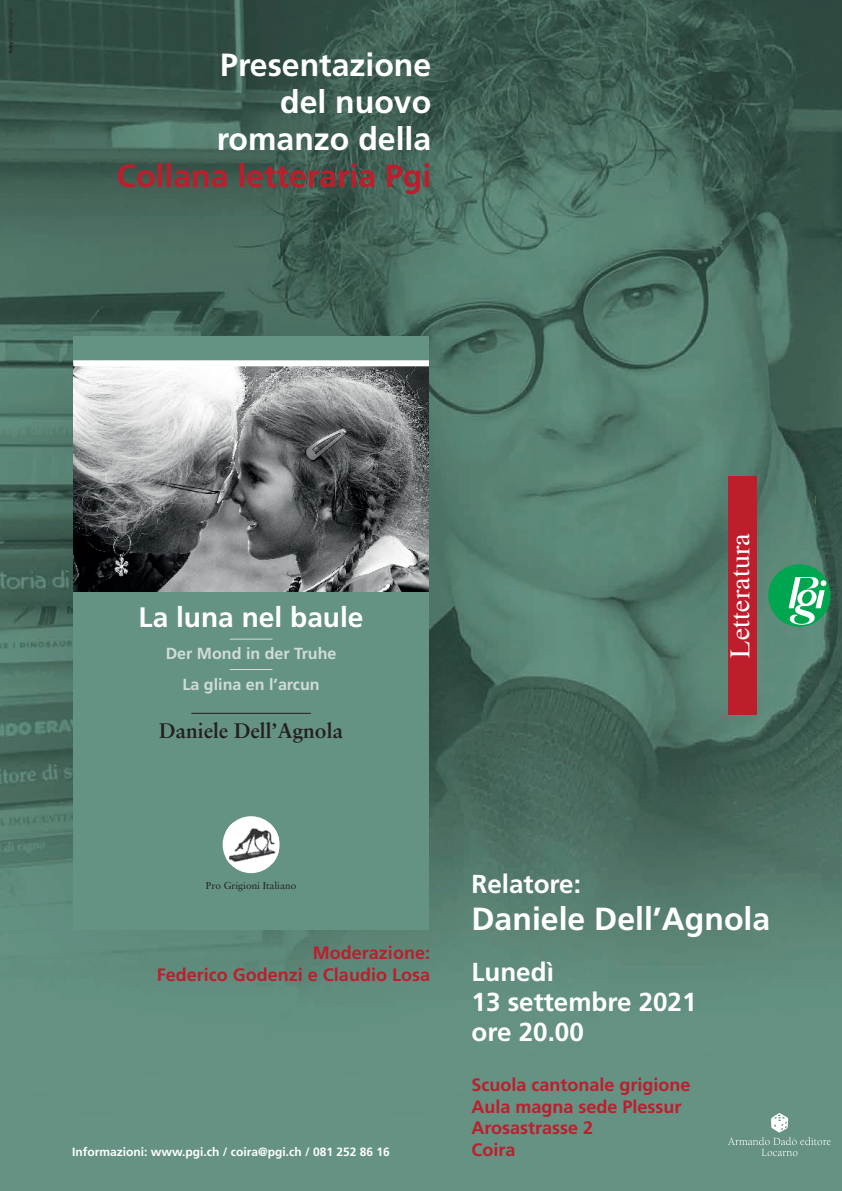
<style>
.page{position:relative;width:842px;height:1191px;background:#fff}
.page>*{position:absolute;margin:0;border:0;box-sizing:border-box;transform-origin:0 0}
.t1{font:700 32px/37px "Frutiger";color:#fff;text-align:right}
.t2{font:700 32px "Frutiger";color:#be1d2c}
.t3{font:700 28.1px "Frutiger";color:#fff}
.t4{font:28px "Times";letter-spacing:.005em;color:#fff}
.t5{font:700 26px/30px "Frutiger";color:#fff}
.t6{font:21.1px "Sabon Bold Os F";color:#231f20}
.t7{font:700 18px/21.6px "Frutiger";color:#be1d2c}
.t8{font:700 16.1px/31.1px "Frutiger";color:#d0ddd7;text-align:center}
.t9{font:700 12px "Frutiger";color:#fff}
.t10{font:10px "Sabon";color:#231f20}
.t11{font:300 expanded 5.5px "Akzidenz Grotesk BE";color:#231f20}
.s1{font-weight:500}
</style>
<div class="page">
<img style="left:0;top:0;width:842px;height:1191px">
<div style="left:768px;top:564px;width:63px;height:62px;background:#00a54f;border-radius:50%"></div>
<svg style="left:788px;top:577px;width:38px;height:48px"></svg>
<div style="left:729px;top:476px;width:28px;height:238px;background:#be1d2c"></div>
<div style="left:73px;top:336px;width:356px;height:594px;background:#659383"></div>
<hr style="left:230px;top:638px;width:42px;height:1px;background:#d0ddd7">
<hr style="left:230px;top:669px;width:42px;height:1px;background:#d0ddd7">
<hr style="left:191px;top:713px;width:120px;height:1px;background:#231f20">
<img style="left:73px;top:366px;width:356px;height:225px">
<div style="left:73px;top:360px;width:356px;height:6px;background:#fff"></div>
<div style="left:223px;top:816px;width:57px;height:57px;background:#fff;border-radius:50%"></div>
<img style="left:226px;top:823px;width:53px;height:40px">
<svg style="left:728px;top:1113px;width:103px;height:43px;background:#739c8e"></svg>
<p class="t11" style="left:7px;top:53px;width:46px;rotate:-90deg"><span class="s1">key</span>-design.net</p>
<h1 class="t1" style="left:217px;top:46px;width:216px">Presentazione del nuovo romanzo della</h1>
<h1 class="t2" style="left:116px;top:157px;width:316px">Collana letteraria Pgi</h1>
<h2 class="t3" style="left:139px;top:600px;width:226px">La luna nel baule</h2>
<p class="t8" style="left:166px;top:637px;width:172px">Der Mond in der Truhe<br>La glina en l’arcun</p>
<p class="t6" style="left:159px;top:717px;width:185px">Daniele Dell’Agnola</p>
<h3 class="t4" style="left:722px;top:657px;width:126px;rotate:-90deg">Letteratura</h3>
<p class="t10" style="left:206px;top:880px;width:92px">Pro Grigioni Italiano</p>
<p class="t7" style="left:157px;top:942px;width:275px;text-align:right">Moderazione:<br>Federico Godenzi e Claudio Losa</p>
<p class="t9" style="left:72px;top:1144px;width:319px">Informazioni: www.pgi.ch / coira@pgi.ch / 081 252 86 16</p>
<h3 class="t5" style="left:471px;top:868px;width:111px">Relatore:</h3>
<h1 class="t1" style="left:471px;top:900px;width:300px">Daniele Dell’Agnola</h1>
<h3 class="t5" style="left:471px;top:956px;width:226px">Lunedì<br>13 settembre 2021 ore 20.00</h3>
<p class="t7" style="left:471px;top:1073px;width:221px">Scuola cantonale grigione<br>Aula magna sede Plessur<br>Arosastrasse 2<br>Coira</p>
</div>
